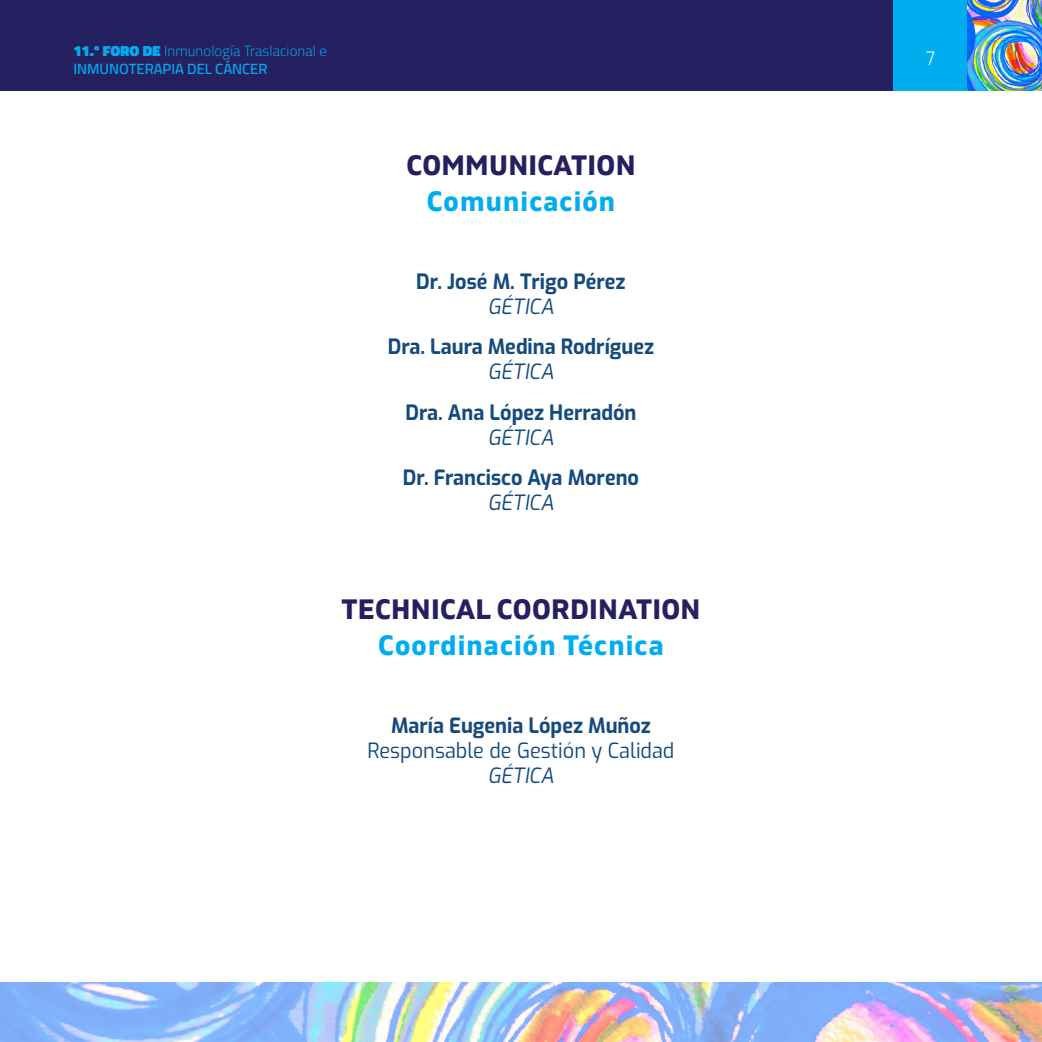
<style>
.page{position:relative;width:1042px;height:1042px;background:#fff}
.page>*{position:absolute;margin:0;border:0;box-sizing:border-box;transform-origin:0 0}
.INGLES{font:700 28px "Gilam";letter-spacing:.01em;color:#252161}
.ESPA{font:700 28px "Gilam";letter-spacing:.04em;color:#00aeef}
.t1{font:700 21px/25.2px "Exo";color:#144a7c;text-align:center;scale:.95 1}
.t2{font:21px "Exo";color:#144a7c;scale:.95 1}
.t3{font:italic 21px "Exo";color:#144a7c;scale:.95 1}
.t4{font:300 19.25px "Gilam";color:#fff}
.t5{font:14.7px/17.7px "Cairo";color:#00aeef}
.s1{font-weight:300}
.s2{font-weight:400;font-style:italic}
</style>
<div class="page">
<div style="left:0;top:0;width:1042px;height:90px;background:#252161"></div>
<img style="left:0;top:982px;width:1042px;height:60px">
<hr style="left:0;top:0;width:1px;height:90px;background:#00aeef">
<div style="left:893px;top:0;width:75px;height:90px;background:#00aeef"></div>
<img style="left:967px;top:0;width:75px;height:90px">
<p class="t5" style="left:73px;top:42px;width:255px">11.º FORO DE <span class="s1">Inmunología Traslacional e<br></span>INMUNOTERAPIA DEL CÁNCER</p>
<p class="t4" style="left:926px;top:44px;width:10px">7</p>
<p class="INGLES" style="left:406px;top:145px;width:231px">COMMUNICATION</p>
<p class="ESPA" style="left:427px;top:180px;width:190px">Comunicación</p>
<p class="t1" style="left:416px;top:268px;width:222px">Dr. José M. Trigo Pérez<br><span class="s2">GÉTICA</span></p>
<p class="t1" style="left:388px;top:333px;width:282px">Dra. Laura Medina Rodríguez<br><span class="s2">GÉTICA</span></p>
<p class="t1" style="left:405px;top:398px;width:245px">Dra. Ana López Herradón<br><span class="s2">GÉTICA</span></p>
<p class="t1" style="left:403px;top:464px;width:250px">Dr. Francisco Aya Moreno<br><span class="s2">GÉTICA</span></p>
<p class="INGLES" style="left:341px;top:588px;width:360px">TECHNICAL COORDINATION</p>
<p class="ESPA" style="left:378px;top:624px;width:287px">Coordinación Técnica</p>
<p class="t1" style="left:391px;top:712px;width:275px">María Eugenia López Muñoz</p>
<p class="t2" style="left:367px;top:735px;width:324px">Responsable de Gestión y Calidad</p>
<p class="t3" style="left:488px;top:760px;width:71px">GÉTICA</p>
</div>
